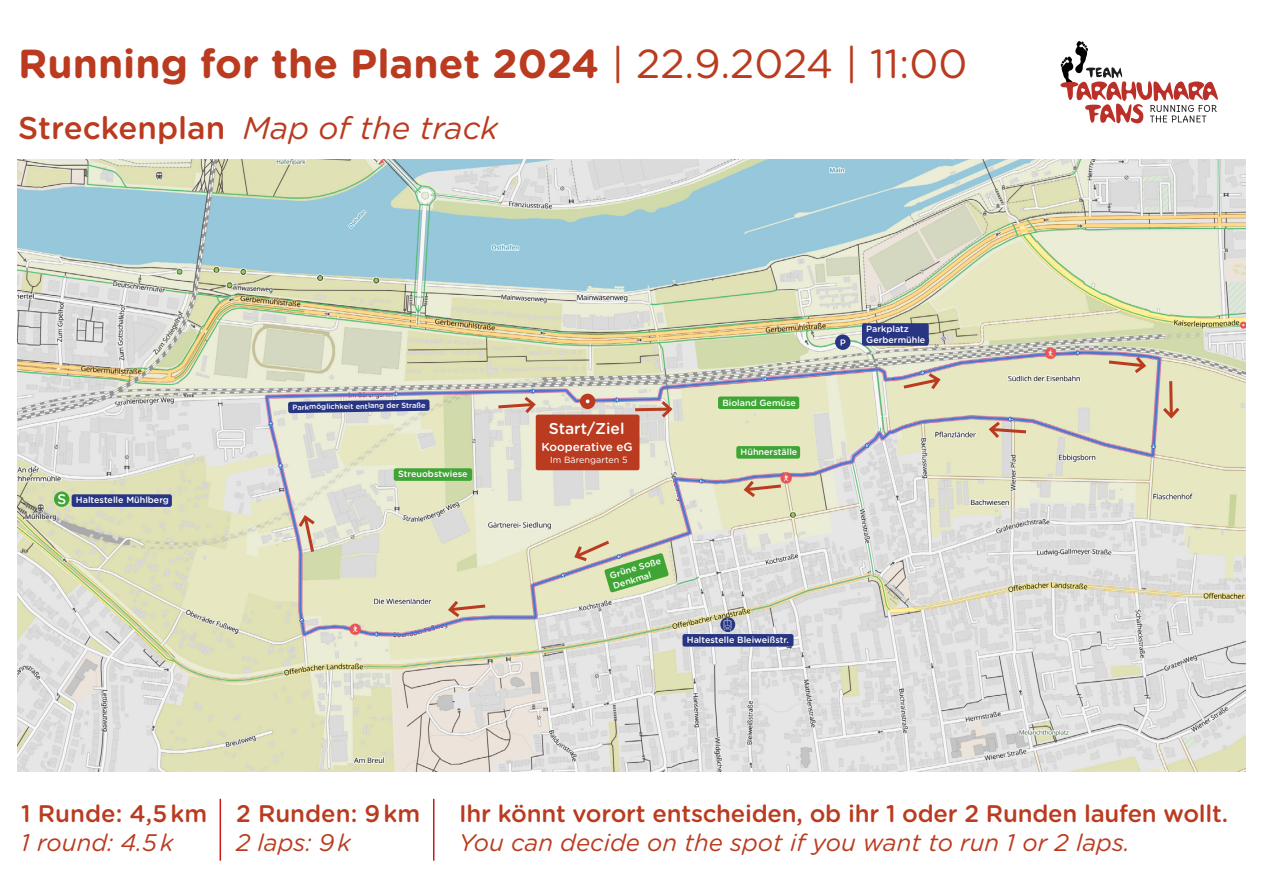
<style>
.page{position:relative;width:1263px;height:893px;background:#fff}
.page>*{position:absolute;margin:0;border:0;box-sizing:border-box;transform-origin:0 0}
.t1{font:700 40.5px "Gotham Rounded";color:#ba3b1f}
.t2{font:italic 31.5px "Gotham Rounded";color:#ba3b1f}
.t3{font:500 31.5px "Gotham Rounded";color:#ba3b1f}
.t4{font:500 24px "Gotham Rounded";letter-spacing:-.01em;color:#ba3b1f}
.t5{font:italic 24px "Gotham Rounded";color:#ba3b1f}
.t6{font:500 15.6px "Gotham Rounded";color:#fff}
.t7{font:500 11.7px "Gotham Rounded";color:#fff}
.t8{font:500 9px/10.8px "Gotham Rounded";color:#fff}
.t9{font:9px "Gotham Rounded";color:#fff}
.t10{font:500 7.5px "Gotham Rounded";color:#fff}
.s1{font-weight:400}
</style>
<div class="page">
<img style="left:17px;top:159px;width:1229px;height:613px">
<div style="left:580px;top:394px;width:15px;height:15px;background:#ba3b1f;border-radius:50%"></div>
<div style="left:536px;top:415px;width:103px;height:55px;background:#ba3b1f;border-radius:2px"></div>
<div style="left:72px;top:494px;width:100px;height:13px;background:#283583;border-radius:2px"></div>
<div style="left:718px;top:396px;width:81px;height:13px;background:#3fa535;border-radius:2px"></div>
<div style="left:862px;top:323px;width:67px;height:23px;background:#283583;border-radius:2px"></div>
<div style="left:736px;top:446px;width:64px;height:13px;background:#3fa535;border-radius:2px"></div>
<div style="left:394px;top:468px;width:78px;height:13px;background:#3fa535;border-radius:2px"></div>
<div style="left:682px;top:634px;width:111px;height:13px;background:#283583;border-radius:2px"></div>
<svg style="left:54px;top:491px;width:15px;height:16px"></svg>
<svg style="left:58px;top:494px;width:7px;height:10px"></svg>
<div style="left:835px;top:334px;width:15px;height:16px;background:#283583;border-radius:50%"></div>
<svg style="left:720px;top:617px;width:15px;height:15px"></svg>
<svg style="left:840px;top:339px;width:5px;height:7px"></svg>
<svg style="left:900px;top:370px;width:43px;height:22px"></svg>
<svg style="left:1106px;top:354px;width:42px;height:22px"></svg>
<svg style="left:1160px;top:378px;width:22px;height:43px"></svg>
<svg style="left:986px;top:419px;width:43px;height:22px"></svg>
<svg style="left:572px;top:538px;width:97px;height:55px;background:#b0c796"></svg>
<svg style="left:446px;top:598px;width:42px;height:22px"></svg>
<svg style="left:296px;top:513px;width:22px;height:42px"></svg>
<svg style="left:495px;top:394px;width:43px;height:22px"></svg>
<svg style="left:632px;top:398px;width:43px;height:23px"></svg>
<svg style="left:723px;top:618px;width:9px;height:12px"></svg>
<svg style="left:288px;top:399px;width:142px;height:14px;background:#4d5893"></svg>
<hr style="left:220px;top:799px;width:1px;height:62px;background:#cd1719">
<hr style="left:433px;top:799px;width:1px;height:62px;background:#cd1719">
<svg style="left:1060px;top:41px;width:158px;height:83px"></svg>
<svg style="left:741px;top:473px;width:50px;height:27px"></svg>
<svg style="left:350px;top:624px;width:10px;height:11px"></svg>
<svg style="left:586px;top:399px;width:3px;height:4px"></svg>
<h1 class="t1" style="left:18px;top:34px;width:950px">Running for the Planet 2024 <span class="s1">| 22.9.2024 | 11:00</span></h1>
<h2 class="t2" style="left:243px;top:107px;width:257px">Map of the track</h2>
<h2 class="t3" style="left:18px;top:106px;width:208px">Streckenplan</h2>
<p class="t8" style="left:76px;top:494px;width:95px">Haltestelle Mühlberg</p>
<p class="t10" style="left:292px;top:402px;width:135px;rotate:-1deg">Parkmöglichkeit entlang der Straße</p>
<p class="t8" style="left:398px;top:468px;width:71px">Streuobstwiese</p>
<h3 class="t6" style="left:549px;top:417px;width:77px">Start/Ziel</h3>
<p class="t8" style="left:722px;top:397px;width:75px">Bioland Gemüse</p>
<p class="t7" style="left:541px;top:439px;width:93px">Kooperative eG</p>
<p class="t8" style="left:741px;top:446px;width:58px">Hühnerställe</p>
<p class="t9" style="left:550px;top:454px;width:79px">Im Bärengarten 5</p>
<p class="t8" style="left:608px;top:570px;width:54px;rotate:-17deg">Grüne Soße<br>Denkmal</p>
<p class="t8" style="left:687px;top:634px;width:104px">Haltestelle Bleiweißstr.</p>
<p class="t8" style="left:866px;top:323px;width:61px">Parkplatz<br>Gerbermühle</p>
<h3 class="t4" style="left:21px;top:796px;width:188px">1 Runde: 4,5 km</h3>
<h3 class="t5" style="left:21px;top:826px;width:154px">1 round: 4.5 k</h3>
<h3 class="t4" style="left:459px;top:796px;width:770px">Ihr könnt vorort entscheiden, ob ihr 1 oder 2 Runden laufen wollt.</h3>
<h3 class="t4" style="left:236px;top:796px;width:186px">2 Runden: 9 km</h3>
<h3 class="t5" style="left:236px;top:826px;width:117px">2 laps: 9 k</h3>
<h3 class="t5" style="left:459px;top:826px;width:672px">You can decide on the spot if you want to run 1 or 2 laps.</h3>
</div>
